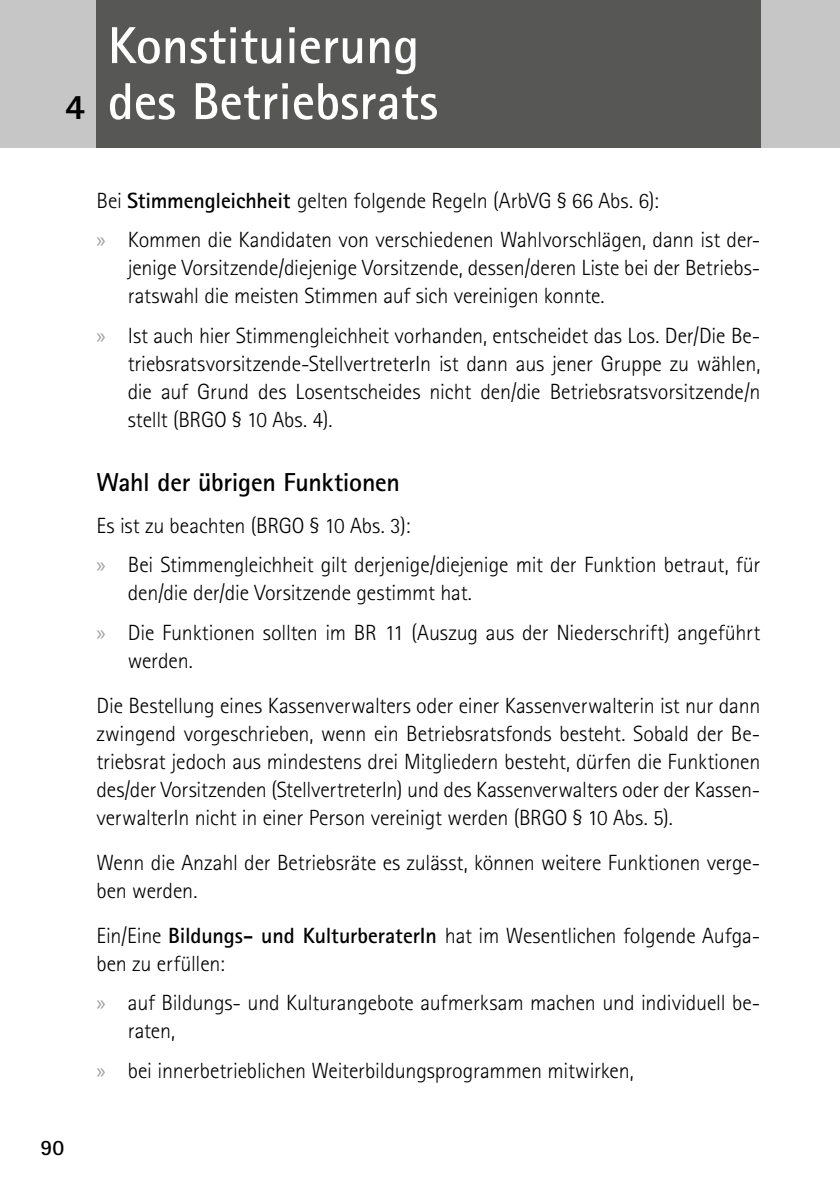
<style>
.page{position:relative;width:840px;height:1191px;background:#fff}
.page>*{position:absolute;margin:0;border:0;box-sizing:border-box;transform-origin:0 0}
.t1{font:700 52px/56px "Rotis Sans Serif Std";color:#fff}
.t2{font:800 36px "Rotis Sans Serif Std";color:#000}
.t3{font:700 26px "Rotis Sans Serif Std";letter-spacing:-.01em;color:#000}
.t4{font:300 22px/28px "Rotis Sans Serif Std";letter-spacing:-.01em;color:#000}
.t5{font:700 22px "Rotis Sans Serif Std";color:#000}
.s1{font-weight:700}
.s2{font-family:"Myriad Pro";font-weight:400;color:#9d9d9c}
</style>
<div class="page">
<div style="left:0;top:0;width:839px;height:147px;background:#c6c6c6"></div>
<div style="left:96px;top:0;width:664px;height:147px;background:#575756"></div>
<h2 class="t2" style="left:65px;top:84px;width:22px">4</h2>
<h1 class="t1" style="left:108px;top:16px;width:332px">Konstituierung des Betriebsrats</h1>
<p class="t5" style="left:41px;top:1133px;width:25px">90</p>
<p class="t4" style="left:96px;top:181px;width:665px;line-height:39.4px">Bei <span class="s1">Stimmengleichheit</span> gelten folgende Regeln (ArbVG § 66 Abs. 6):<br><span class="s2">x</span> Kommen die Kandidaten von verschiedenen Wahlvorschlägen, dann ist der-</p>
<p class="t4" style="left:128px;top:254px;width:634px">jenige Vorsitzende/diejenige Vorsitzende, dessen/deren Liste bei der Betriebs&shy;ratswahl die meisten Stimmen auf sich vereinigen konnte.</p>
<p class="t4" style="left:128px;top:321px;width:634px;text-align:justify;text-indent:-31px"><span class="s2">x</span> Ist auch hier Stimmengleichheit vorhanden, entscheidet das Los. Der/Die Be&shy;triebsratsvorsitzende-StellvertreterIn ist dann aus jener Gruppe zu wählen, die auf Grund des Losentscheides nicht den/die Betriebsratsvorsitzende/n stellt (BRGO § 10 Abs. 4).</p>
<p class="t3" style="left:96px;top:465px;width:305px">Wahl der übrigen Funktionen</p>
<p class="t4" style="left:96px;top:506px;width:665px;line-height:39.4px">Es ist zu beachten (BRGO § 10 Abs. 3):<br><span class="s2">x</span> Bei Stimmengleichheit gilt derjenige/diejenige mit der Funktion betraut, für</p>
<p class="t4" style="left:96px;top:573px;width:665px;line-height:39.4px;text-indent:31px">den/die der/die Vorsitzende gestimmt hat.<br><span class="s2">x</span> Die Funktionen sollten im BR 11 (Auszug aus der Niederschrift) angeführt</p>
<p class="t4" style="left:96px;top:638px;width:665px;line-height:45px;text-indent:31px">werden.<br>Die Bestellung eines Kassenverwalters oder einer Kassenverwalterin ist nur dann</p>
<p class="t4" style="left:96px;top:719px;width:665px;text-align:justify">zwingend vorgeschrieben, wenn ein Betriebsratsfonds besteht. Sobald der Be&shy;triebsrat jedoch aus mindestens drei Mitgliedern besteht, dürfen die Funktionen des/der Vorsitzenden (StellvertreterIn) und des Kassenverwalters oder der Kassen&shy;verwalterIn nicht in einer Person vereinigt werden (BRGO § 10 Abs. 5).</p>
<p class="t4" style="left:96px;top:848px;width:665px">Wenn die Anzahl der Betriebsräte es zulässt, können weitere Funktionen verge&shy;ben werden.</p>
<p class="t4" style="left:96px;top:921px;width:665px">Ein/Eine <span class="s1">Bildungs- und KulturberaterIn</span> hat im Wesentlichen folgende Aufga&shy;ben zu erfüllen:</p>
<p class="t4" style="left:128px;top:988px;width:634px;text-indent:-31px"><span class="s2">x</span> auf Bildungs- und Kulturangebote aufmerksam machen und individuell be&shy;raten,</p>
<p class="t4" style="left:96px;top:1056px;width:538px"><span class="s2">x</span> bei innerbetrieblichen Weiterbildungsprogrammen mitwirken,</p>
</div>
